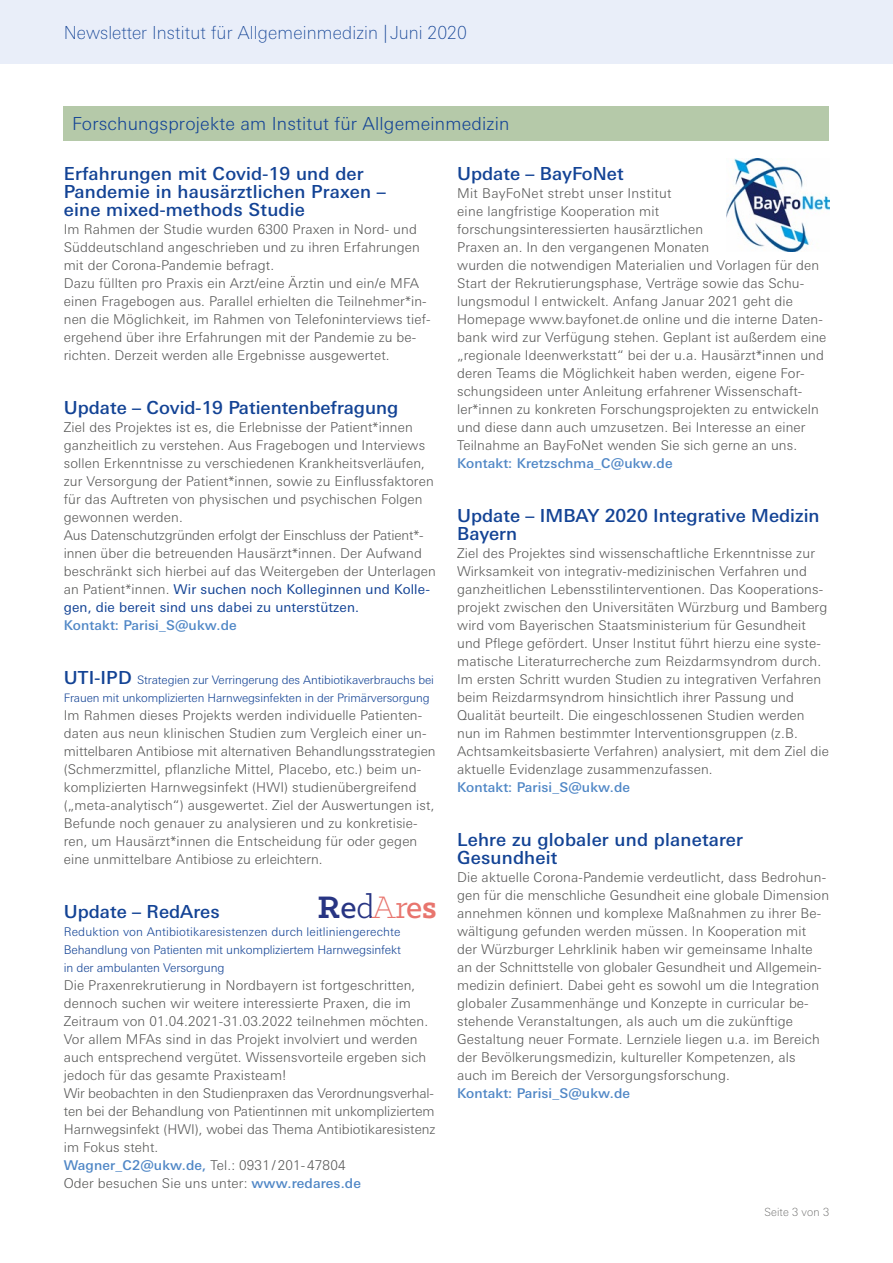
<style>
.page{position:relative;width:893px;height:1263px;background:#fff}
.page>*{position:absolute;margin:0;border:0;box-sizing:border-box;transform-origin:0 0}
.t1{font:700 35.1px "Klinic Slab";color:#283583}
.t2{font:500 18px/18px "Univers Next Pro";color:#134395}
.t3{font:300 18px "Univers Next Pro";letter-spacing:.01em;color:#134395}
.t4{font:100 18px "Univers Next Pro";letter-spacing:.01em;color:#134395}
.t5{font:300 13.5px/18px "Univers Next Pro";letter-spacing:.01em;color:#575756}
.t6{font:500 13.5px "Univers Next Pro";letter-spacing:.01em;color:#5087c6}
.t7{font:300 12px/18px "Univers Next Pro";letter-spacing:-.01em;color:#134395;text-align:justify}
.t8{font:300 11.7px/18px "Univers Next Pro";letter-spacing:-.01em;color:#134395}
.t9{font:100 11.25px "Univers Next Pro";letter-spacing:.01em;color:#575756}
.s1{font-weight:400;color:#134395}
.s2{font-weight:500;font-size:18px}
.s3{font-weight:500}
.s4{font-weight:400}
.s5{font-weight:300;color:#e8756e}
.s6{font-weight:400;color:#e8756e}
.s7{font-weight:500;color:#e8756e}
.s8{color:#e8756e}
.s9{font-weight:500;color:#5087c6}
</style>
<div class="page">
<div style="left:0;top:0;width:893px;height:64px;background:#e9eef9"></div>
<div style="left:64px;top:106px;width:765px;height:34px;background:#b5c9a9"></div>
<img style="left:726px;top:158px;width:103px;height:93px">
<h2 class="t4" style="left:64px;top:22px;width:405px">Newsletter Institut für Allgemeinmedizin | Juni 2020</h2>
<h2 class="t3" style="left:72px;top:113px;width:439px">Forschungsprojekte am Institut für Allgemeinmedizin</h2>
<h2 class="t2" style="left:64px;top:165px;width:324px">Erfahrungen mit Covid-19 und der<br>Pandemie in hausärztlichen Praxen – eine mixed-methods Studie</h2>
<p class="t5" style="left:64px;top:220px;width:368px">Im Rahmen der Studie wurden 6300 Praxen in Nord- und Süddeutschland angeschrieben und zu ihren Erfahrungen mit der Corona-Pandemie befragt.<br>Dazu füllten pro Praxis ein Arzt/eine Ärztin und ein/e MFA einen Fragebogen aus. Parallel erhielten die Teilnehmer*in&shy;nen die Möglichkeit, im Rahmen von Telefoninterviews tief&shy;ergehend über ihre Erfahrungen mit der Pandemie zu be&shy;richten. Derzeit werden alle Ergebnisse ausgewertet.</p>
<h2 class="t2" style="left:64px;top:399px;width:336px">Update – Covid-19 Patientenbefragung</h2>
<p class="t5" style="left:64px;top:418px;width:374px">Ziel des Projektes ist es, die Erlebnisse der Patient*innen ganzheitlich zu verstehen. Aus Fragebogen und Interviews sollen Erkenntnisse zu verschiedenen Krankheitsverläufen, zur Versorgung der Patient*innen, sowie zu Einflussfaktoren für das Auftreten von physischen und psychischen Folgen gewonnen werden.<br>Aus Datenschutzgründen erfolgt der Einschluss der Patient*- innen über die betreuenden Hausärzt*innen. Der Aufwand beschränkt sich hierbei auf das Weitergeben der Unterlagen an Patient*innen. <span class="s1">Wir suchen noch Kolleginnen und Kolle&shy;gen, die bereit sind uns dabei zu unterstützen.</span></p>
<p class="t6" style="left:64px;top:617px;width:175px">Kontakt: Parisi_S@ukw.de</p>
<p class="t8" style="left:64px;top:671px;width:372px"><span class="s2">UTI-IPD</span> Strategien zur Verringerung des Antibiotikaverbrauchs bei<br>Frauen mit unkomplizierten Harnwegsinfekten in der Primärversorgung</p>
<p class="t5" style="left:64px;top:706px;width:373px">Im Rahmen dieses Projekts werden individuelle Patienten&shy;daten aus neun klinischen Studien zum Vergleich einer un&shy;mittelbaren Antibiose mit alternativen Behandlungsstrategien (Schmerzmittel, pflanzliche Mittel, Placebo, etc.) beim un&shy;komplizierten Harnwegsinfekt (HWI) studienübergreifend („meta-analytisch“) ausgewertet. Ziel der Auswertungen ist, Befunde noch genauer zu analysieren und zu konkretisie&shy;ren, um Hausärzt*innen die Entscheidung für oder gegen eine unmittelbare Antibiose zu erleichtern.</p>
<h1 class="t1" style="left:318px;top:884px;width:121px">R<span class="s3">e</span><span class="s4">d</span><span class="s5">A</span><span class="s6">r</span><span class="s7">e</span><span class="s8">s</span></h1>
<h2 class="t2" style="left:64px;top:903px;width:157px">Update – RedAres</h2>
<p class="t7" style="left:64px;top:923px;width:339px">Reduktion von Antibiotikaresistenzen durch leitliniengerechte Behandlung von Patienten mit unkompliziertem Harnwegsinfekt in der ambulanten Versorgung</p>
<p class="t5" style="left:64px;top:976px;width:373px">Die Praxenrekrutierung in Nordbayern ist fortgeschritten, dennoch suchen wir weitere interessierte Praxen, die im Zeitraum von 01.04.2021-31.03.2022 teilnehmen möchten.<br>Vor allem MFAs sind in das Projekt involviert und werden auch entsprechend vergütet. Wissensvorteile ergeben sich jedoch für das gesamte Praxisteam!<br>Wir beobachten in den Studienpraxen das Verordnungsverhal&shy;ten bei der Behandlung von Patientinnen mit unkompliziertem Harnwegsinfekt (HWI), wobei das Thema Antibiotikaresistenz im Fokus steht.<br><span class="s9">Wagner_C2@ukw.de,</span> Tel.: 0931 / 201- 47804<br>Oder besuchen Sie uns unter: <span class="s9">www.redares.de</span></p>
<h2 class="t2" style="left:457px;top:164px;width:168px">Update – BayFoNet</h2>
<p class="t5" style="left:457px;top:184px;width:371px">Mit BayFoNet strebt unser Institut<br>eine langfristige Kooperation mit<br>forschungsinteressierten hausärztlichen<br>Praxen an. In den vergangenen Monaten<br>wurden die notwendigen Materialien und Vorlagen für den Start der Rekrutierungsphase, Verträge sowie das Schu&shy;lungsmodul I entwickelt. Anfang Januar 2021 geht die Homepage www.bayfonet.de online und die interne Daten&shy;bank wird zur Verfügung stehen. Geplant ist außerdem eine „regionale Ideenwerkstatt“ bei der u.a. Hausärzt*innen und deren Teams die Möglichkeit haben werden, eigene For&shy;schungsideen unter Anleitung erfahrener Wissenschaft&shy;ler*innen zu konkreten Forschungsprojekten zu entwickeln und diese dann auch umzusetzen. Bei Interesse an einer Teilnahme an BayFoNet wenden Sie sich gerne an uns.</p>
<p class="t6" style="left:457px;top:455px;width:217px">Kontakt: Kretzschma_C@ukw.de</p>
<h2 class="t2" style="left:457px;top:507px;width:364px">Update – IMBAY 2020 Integrative Medizin<br>Bayern</h2>
<p class="t5" style="left:457px;top:544px;width:373px">Ziel des Projektes sind wissenschaftliche Erkenntnisse zur Wirksamkeit von integrativ-medizinischen Verfahren und ganzheitlichen Lebensstilinterventionen. Das Kooperations&shy;projekt zwischen den Universitäten Würzburg und Bamberg wird vom Bayerischen Staatsministerium für Gesundheit und Pflege gefördert. Unser Institut führt hierzu eine syste&shy;matische Literaturrecherche zum Reizdarmsyndrom durch.<br>Im ersten Schritt wurden Studien zu integrativen Verfahren beim Reizdarmsyndrom hinsichtlich ihrer Passung und Qualität beurteilt. Die eingeschlossenen Studien werden nun im Rahmen bestimmter Interventionsgruppen (z.B.<br>Achtsamkeitsbasierte Verfahren) analysiert, mit dem Ziel die aktuelle Evidenzlage zusammenzufassen.</p>
<p class="t6" style="left:457px;top:779px;width:175px">Kontakt: Parisi_S@ukw.de</p>
<h2 class="t2" style="left:457px;top:831px;width:288px">Lehre zu globaler und planetarer<br>Gesundheit</h2>
<p class="t5" style="left:457px;top:868px;width:374px">Die aktuelle Corona-Pandemie verdeutlicht, dass Bedrohun&shy;gen für die menschliche Gesundheit eine globale Dimension annehmen können und komplexe Maßnahmen zu ihrer Be&shy;wältigung gefunden werden müssen. In Kooperation mit der Würzburger Lehrklinik haben wir gemeinsame Inhalte an der Schnittstelle von globaler Gesundheit und Allgemein&shy;medizin definiert. Dabei geht es sowohl um die Integration globaler Zusammenhänge und Konzepte in curricular be&shy;stehende Veranstaltungen, als auch um die zukünftige Gestaltung neuer Formate. Lernziele liegen u.a. im Bereich der Bevölkerungsmedizin, kultureller Kompetenzen, als auch im Bereich der Versorgungsforschung.</p>
<p class="t6" style="left:457px;top:1085px;width:175px">Kontakt: Parisi_S@ukw.de</p>
<p class="t9" style="left:765px;top:1206px;width:66px">Seite 3 von 3</p>
</div>
